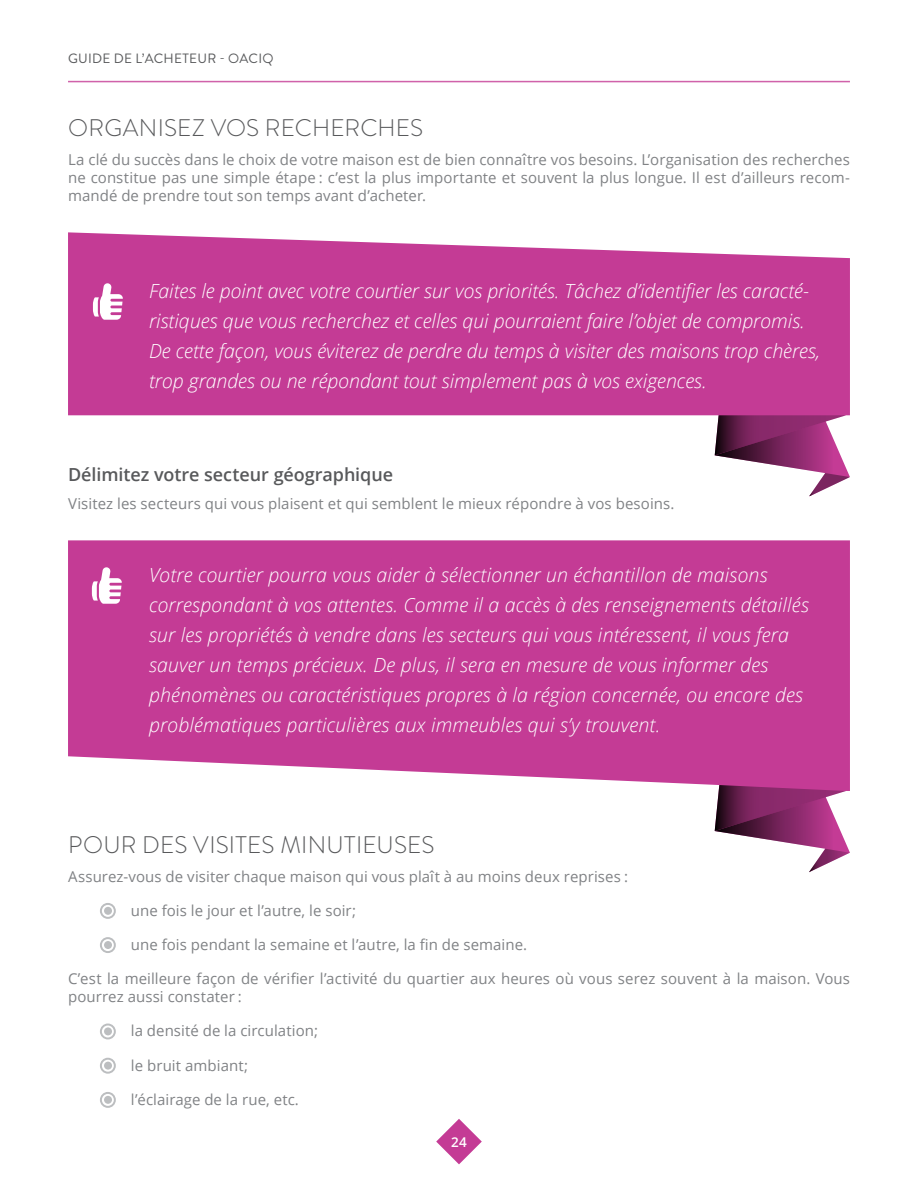
<style>
.page{position:relative;width:918px;height:1188px;background:#fff}
.page>*{position:absolute;margin:0;border:0;box-sizing:border-box;transform-origin:0 0}
.t1{font:300 24px "Brandon Grotesque";letter-spacing:.01em;color:#58595b}
.t2{font:italic 300 19.5px/30px "Open Sans";letter-spacing:.01em;color:#fff}
.t3{font:600 18px "Open Sans";letter-spacing:-.005em;color:#58595b}
.t4{font:15px/18px "Open Sans";letter-spacing:.005em;color:#808285;text-align:justify}
.t5{font:13.5px "Brandon Grotesque";letter-spacing:.02em;color:#58595b}
.t6{font:600 13.5px "Open Sans";color:#fff}
</style>
<div class="page">
<svg style="left:436px;top:1119px;width:46px;height:45px"></svg>
<hr style="left:68px;top:81px;width:782px;height:1px;background:#d062aa">
<svg style="left:68px;top:232px;width:782px;height:265px;fill:#c43b95"></svg>
<svg style="left:715px;top:415px;width:134px;height:81px"></svg>
<svg style="left:93px;top:283px;width:30px;height:37px"></svg>
<svg style="left:68px;top:540px;width:782px;height:291px;fill:#c43b95"></svg>
<svg style="left:715px;top:785px;width:135px;height:87px"></svg>
<svg style="left:92px;top:567px;width:30px;height:37px"></svg>
<svg style="left:100px;top:903px;width:16px;height:16px"></svg>
<div style="left:104px;top:907px;width:8px;height:8px;background:#bcbec0;border-radius:50%"></div>
<svg style="left:100px;top:937px;width:16px;height:16px"></svg>
<div style="left:104px;top:941px;width:8px;height:8px;background:#bcbec0;border-radius:50%"></div>
<svg style="left:100px;top:1024px;width:16px;height:15px"></svg>
<div style="left:104px;top:1027px;width:8px;height:8px;background:#bcbec0;border-radius:50%"></div>
<svg style="left:100px;top:1058px;width:16px;height:16px"></svg>
<div style="left:104px;top:1062px;width:8px;height:8px;background:#bcbec0;border-radius:50%"></div>
<svg style="left:100px;top:1092px;width:16px;height:16px"></svg>
<div style="left:104px;top:1096px;width:8px;height:8px;background:#bcbec0;border-radius:50%"></div>
<p class="t5" style="left:68px;top:50px;width:207px">GUIDE DE L’ACHETEUR - OACIQ</p>
<p class="t1" style="left:68px;top:112px;width:357px">ORGANISEZ VOS RECHERCHES</p>
<p class="t4" style="left:68px;top:150px;width:783px">La clé du succès dans le choix de votre maison est de bien connaître vos besoins. L’organisation des recherches ne constitue pas une simple étape : c’est la plus importante et souvent la plus longue. Il est d’ailleurs recom&shy;mandé de prendre tout son temps avant d’acheter.</p>
<p class="t2" style="left:149px;top:275px;width:673px">Faites le point avec votre courtier sur vos priorités. Tâchez d’identifier les caracté&shy;ristiques que vous recherchez et celles qui pourraient faire l’objet de compromis.<br>De cette façon, vous éviterez de perdre du temps à visiter des maisons trop chères, trop grandes ou ne répondant tout simplement pas à vos exigences.</p>
<p class="t3" style="left:68px;top:462px;width:327px">Délimitez votre secteur géographique</p>
<p class="t4" style="left:68px;top:494px;width:608px">Visitez les secteurs qui vous plaisent et qui semblent le mieux répondre à vos besoins.</p>
<p class="t2" style="left:149px;top:559px;width:661px">Votre courtier pourra vous aider à sélectionner un échantillon de maisons correspondant à vos attentes. Comme il a accès à des renseignements détaillés sur les propriétés à vendre dans les secteurs qui vous intéressent, il vous fera sauver un temps précieux. De plus, il sera en mesure de vous informer des phénomènes ou caractéristiques propres à la région concernée, ou encore des problématiques particulières aux immeubles qui s’y trouvent.</p>
<p class="t1" style="left:68px;top:829px;width:368px">POUR DES VISITES MINUTIEUSES</p>
<p class="t4" style="left:68px;top:867px;width:561px">Assurez-vous de visiter chaque maison qui vous plaît à au moins deux reprises :</p>
<p class="t4" style="left:131px;top:901px;width:227px">une fois le jour et l’autre, le soir;</p>
<p class="t4" style="left:131px;top:935px;width:398px">une fois pendant la semaine et l’autre, la fin de semaine.</p>
<p class="t4" style="left:68px;top:969px;width:783px">C’est la meilleure façon de vérifier l’activité du quartier aux heures où vous serez souvent à la maison. Vous pourrez aussi constater :</p>
<p class="t4" style="left:131px;top:1022px;width:189px">la densité de la circulation;</p>
<p class="t4" style="left:131px;top:1056px;width:119px">le bruit ambiant;</p>
<p class="t4" style="left:131px;top:1090px;width:170px">l’éclairage de la rue, etc.</p>
<p class="t6" style="left:451px;top:1133px;width:17px">24</p>
</div>
